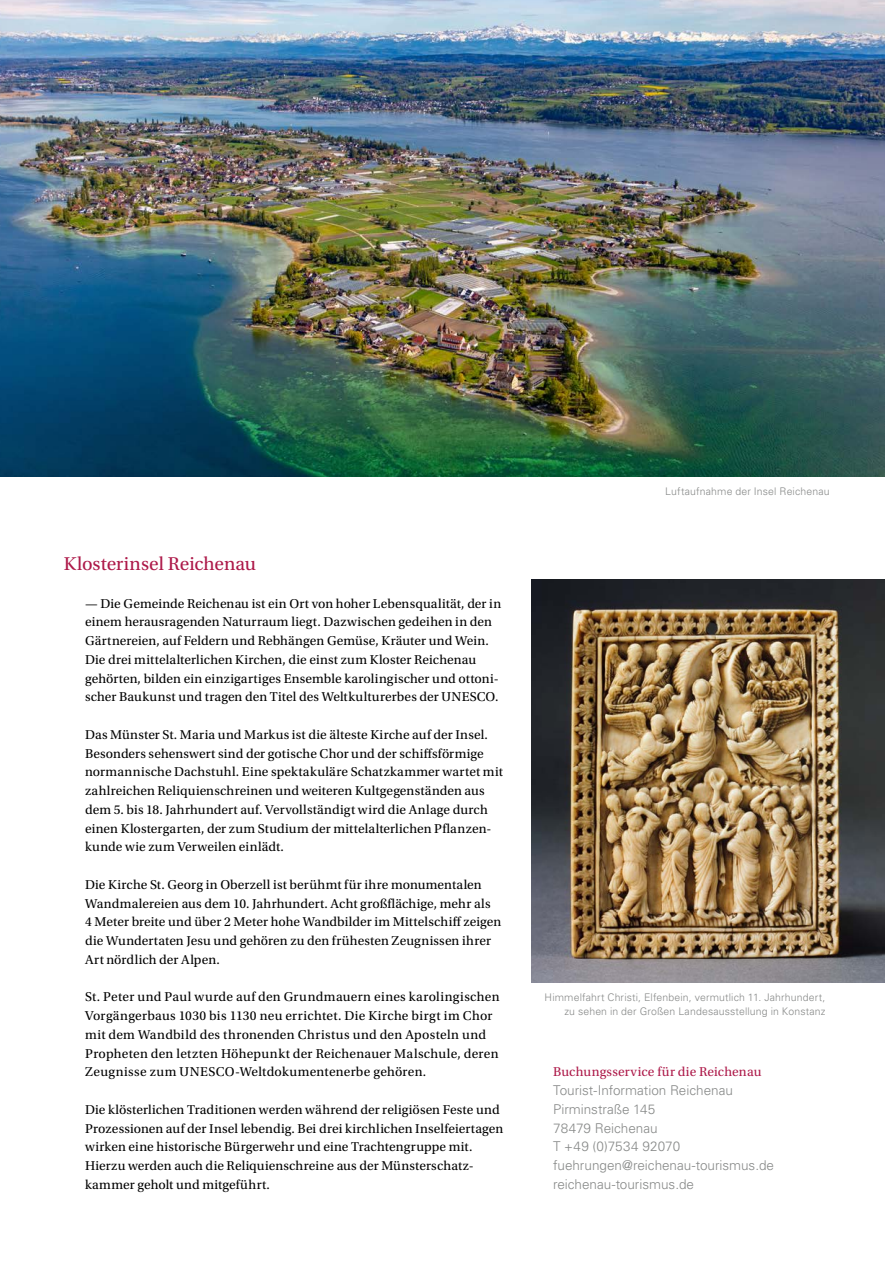
<style>
.page{position:relative;width:885px;height:1263px;background:#fff}
.page>*{position:absolute;margin:0;border:0;box-sizing:border-box;transform-origin:0 0}
.FOLDER_-_Überschrift{font:19.5px "Utopia Std";color:#ad1949}
.Test_Fliesstext{font:13.5px/18.8px "Utopia Std";letter-spacing:.01em;color:#000}
.Test_Infotext{font:300 13.5px/18.8px "Univers LT Std";color:#878988}
.t1{font:13.5px "Utopia Std";letter-spacing:.015em;color:#ad1949}
.t2{font:300 10.5px/13.5px "Univers LT Std";letter-spacing:.015em;color:#878988;text-align:right}
</style>
<div class="page">
<img style="left:0;top:0;width:884px;height:476px">
<img style="left:531px;top:579px;width:353px;height:404px">
<h1 class="FOLDER_-_Überschrift" style="left:64px;top:553px;width:194px">Klosterinsel Reichenau</h1>
<p class="Test_Fliesstext" style="left:85px;top:594px;width:417px">— Die Gemeinde Reichenau ist ein Ort von hoher Lebensqualität, der in einem herausragenden Naturraum liegt. Dazwischen gedeihen in den Gärtnereien, auf Feldern und Rebhängen Gemüse, Kräuter und Wein.<br>Die drei mittelalterlichen Kirchen, die einst zum Kloster Reichenau gehörten, bilden ein einzigartiges Ensemble karolingischer und ottoni&shy;scher Baukunst und tragen den Titel des Weltkulturerbes der UNESCO.</p>
<p class="Test_Fliesstext" style="left:85px;top:725px;width:419px">Das Münster St. Maria und Markus ist die älteste Kirche auf der Insel.<br>Besonders sehenswert sind der gotische Chor und der schiffsförmige normannische Dachstuhl. Eine spektakuläre Schatzkammer wartet mit zahlreichen Reliquienschreinen und weiteren Kultgegenständen aus dem 5. bis 18. Jahrhundert auf. Vervollständigt wird die Anlage durch einen Klostergarten, der zum Studium der mittelalterlichen Pflanzen&shy;kunde wie zum Verweilen einlädt.</p>
<p class="Test_Fliesstext" style="left:85px;top:875px;width:417px">Die Kirche St. Georg in Oberzell ist berühmt für ihre monumentalen Wandmalereien aus dem 10. Jahrhundert. Acht großflächige, mehr als<br>4 Meter breite und über 2 Meter hohe Wandbilder im Mittelschiff zeigen die Wundertaten Jesu und gehören zu den frühesten Zeugnissen ihrer Art nördlich der Alpen.</p>
<p class="Test_Fliesstext" style="left:85px;top:988px;width:416px">St. Peter und Paul wurde auf den Grundmauern eines karolingischen Vorgängerbaus 1030 bis 1130 neu errichtet. Die Kirche birgt im Chor mit dem Wandbild des thronenden Christus und den Aposteln und Propheten den letzten Höhepunkt der Reichenauer Malschule, deren Zeugnisse zum UNESCO-Weltdokumentenerbe gehören.</p>
<p class="Test_Fliesstext" style="left:85px;top:1100px;width:419px">Die klösterlichen Traditionen werden während der religiösen Feste und Prozessionen auf der Insel lebendig. Bei drei kirchlichen Inselfeiertagen wirken eine historische Bürgerwehr und eine Trachtengruppe mit.<br>Hierzu werden auch die Reliquienschreine aus der Münsterschatz&shy;kammer geholt und mitgeführt.</p>
<p class="t2" style="left:665px;top:485px;width:166px">Luftaufnahme der Insel Reichenau</p>
<p class="t2" style="left:544px;top:991px;width:282px">Himmelfahrt Christi, Elfenbein, vermutlich 11. Jahrhundert, zu sehen in der Großen Landesausstellung in Konstanz</p>
<h2 class="t1" style="left:553px;top:1065px;width:210px">Buchungsservice für die Reichenau</h2>
<p class="Test_Infotext" style="left:553px;top:1081px;width:181px">Tourist-Information Reichenau</p>
<p class="Test_Infotext" style="left:553px;top:1100px;width:106px">Pirminstraße 145<br>78479 Reichenau</p>
<p class="Test_Infotext" style="left:553px;top:1137px;width:222px">T +49 (0)7534 92070 fuehrungen@reichenau-tourismus.de reichenau-tourismus.de</p>
</div>
